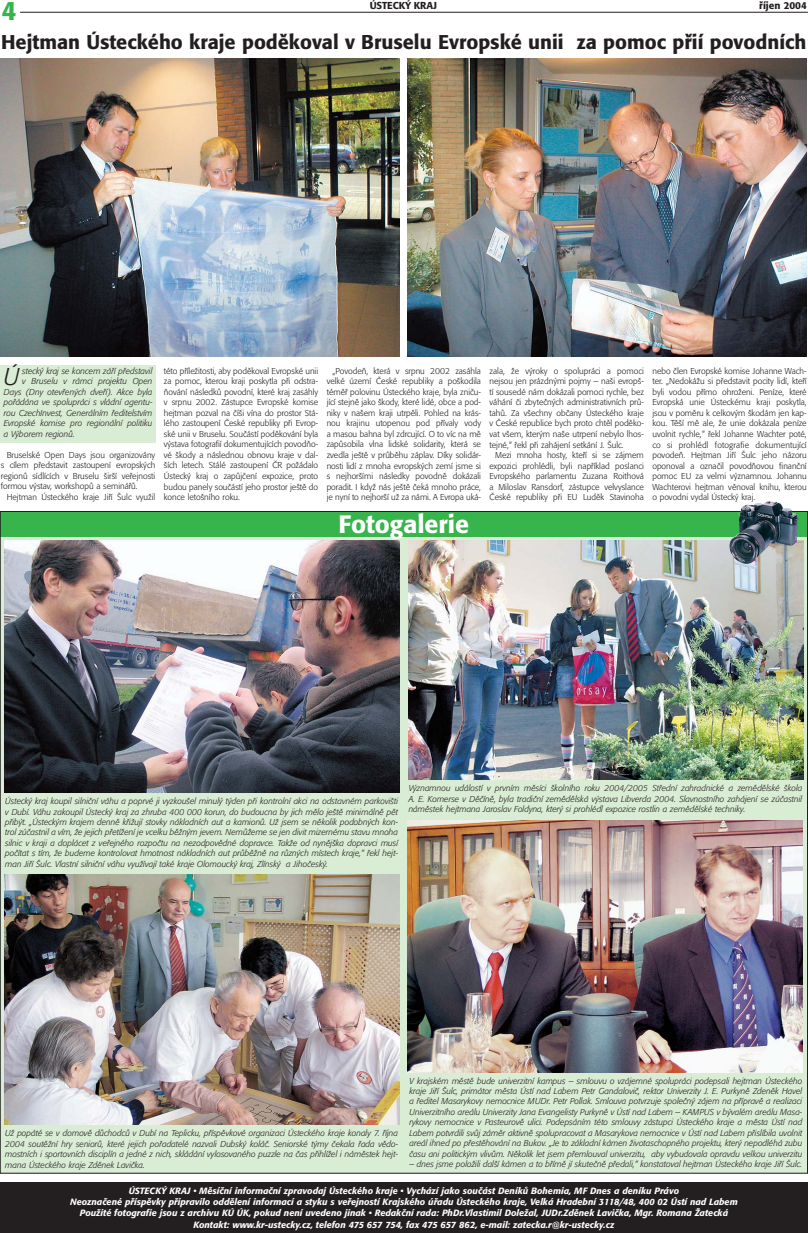
<style>
.page{position:relative;width:808px;height:1233px;background:#fff}
.page>*{position:absolute;margin:0;border:0;box-sizing:border-box;transform-origin:0 0}
.t1{font:500 26.4px "Formata CE";color:#37b44b}
.t2{font:500 24.9px "Formata CE";color:#fff}
.t3{font:italic 300 24px "Formata CE";color:#231f20}
.t4{font:500 19.8px "Formata CE";color:#231f20}
.t5{font:500 10px "Formata CE";color:#231f20}
.t6{font:italic 500 9px/11.3px "Formata CE";color:#fff;text-align:center}
.t7{font:italic 300 8.5px/10.5px "Formata CE";color:#231f20;text-align:justify}
.t8{font:300 8.5px/10.5px "Formata CE";color:#231f20;text-align:justify}
</style>
<div class="page">
<div style="left:0;top:365px;width:156px;height:78px;background:#d9ecd4"></div>
<div style="left:0;top:1182px;width:808px;height:51px;background:#231f20"></div>
<hr style="left:20px;top:12px;width:788px;height:1px;background:#231f20">
<div style="left:0;top:524px;width:808px;height:650px;background:#d9ecd4"></div>
<div style="left:0;top:511px;width:808px;height:26px;background:#37b44b"></div>
<img style="left:408px;top:58px;width:399px;height:298px">
<img style="left:0;top:58px;width:399px;height:299px">
<img style="left:4px;top:541px;width:395px;height:252px">
<img style="left:408px;top:820px;width:395px;height:252px">
<img style="left:4px;top:874px;width:395px;height:250px">
<img style="left:408px;top:541px;width:395px;height:238px">
<img style="left:729px;top:500px;width:70px;height:64px">
<h1 class="t1" style="left:1px;top:-2px;width:17px">4</h1>
<p class="t5" style="left:370px;top:1px;width:69px">ÚSTECKÝ KRAJ</p>
<p class="t5" style="left:759px;top:1px;width:49px">říjen 2004</p>
<h3 class="t4" style="left:1px;top:33px;width:807px">Hejtman Ústeckého kraje poděkoval v Bruselu Evropské unii za pomoc přií povodních</h3>
<h3 class="t3" style="left:4px;top:365px;width:18px">Ú</h3>
<p class="t7" style="left:22px;top:366px;width:132px">stecký kraj se koncem září představil</p>
<p class="t7" style="left:22px;top:377px;width:132px">v Bruselu v rámci projektu Open</p>
<p class="t7" style="left:4px;top:387px;width:150px">Days (Dny otevřených dveří). Akce byla</p>
<p class="t7" style="left:4px;top:398px;width:150px">pořádána ve spolupráci s vládní agentu-</p>
<p class="t7" style="left:4px;top:408px;width:150px">rou CzechInvest, Generálním ředitelstvím</p>
<p class="t7" style="left:4px;top:419px;width:150px">Evropské komise pro regionální politiku</p>
<p class="t7" style="left:4px;top:429px;width:73px">a Výborem regionů.</p>
<p class="t8" style="left:1px;top:450px;width:156px;text-indent:6px">Bruselské Open Days jsou organizovány s cílem představit zastoupení evropských regionů sídlících v Bruselu širší veřejnosti formou výstav, workshopů a seminářů.</p>
<p class="t8" style="left:7px;top:492px;width:150px">Hejtman Ústeckého kraje Jiří Šulc využil</p>
<p class="t8" style="left:164px;top:366px;width:156px">této příležitosti, aby poděkoval Evropské unii za pomoc, kterou kraji poskytla při odstra&shy;ňování následků povodní, které kraj zasáhly v srpnu 2002. Zástupce Evropské komise hejtman pozval na číši vína do prostor Stá&shy;lého zastoupení České republiky při Evrop&shy;ské unii v Bruselu. Součástí poděkování byla výstava fotografií dokumentujících povodňo&shy;vé škody a následnou obnovu kraje v dal&shy;ších letech. Stálé zastoupení ČR požádalo Ústecký kraj o zapůjčení expozice, proto budou panely součástí jeho prostor ještě do konce letošního roku.</p>
<p class="t8" style="left:327px;top:366px;width:156px;text-indent:6px">„Povodeň, která v srpnu 2002 zasáhla velké území České republiky a poškodila téměř polovinu Ústeckého kraje, byla zniču&shy;jící stejně jako škody, které lidé, obce a pod&shy;niky v našem kraji utrpěli. Pohled na krás&shy;nou krajinu utopenou pod přívaly vody a masou bahna byl zdrcující. O to víc na mě zapůsobila vlna lidské solidarity, která se zvedla ještě v průběhu záplav. Díky solidár&shy;nosti lidí z mnoha evropských zemí jsme si s nejhoršími následky povodně dokázali poradit. I když nás ještě čeká mnoho práce, je nyní to nejhorší už za námi. A Evropa uká-</p>
<p class="t8" style="left:490px;top:366px;width:156px">zala, že výroky o spolupráci a pomoci nejsou jen prázdnými pojmy – naši evropš&shy;tí sousedé nám dokázali pomoci rychle, bez váhání či zbytečných administrativních prů&shy;tahů. Za všechny občany Ústeckého kraje v České republice bych proto chtěl poděko&shy;vat všem, kterým naše utrpení nebylo lhos&shy;tejné,“ řekl při zahájení setkání J. Šulc.</p>
<p class="t8" style="left:490px;top:450px;width:156px;text-indent:6px">Mezi mnoha hosty, kteří si se zájmem expozici prohlédli, byli například poslanci Evropského parlamentu Zuzana Roithová a Miloslav Ransdorf, zástupce velvyslance České republiky při EU Luděk Stavinoha</p>
<h2 class="t2" style="left:339px;top:512px;width:132px">Fotogalerie</h2>
<p class="t8" style="left:652px;top:366px;width:156px">nebo člen Evropské komise Johanne Wach&shy;ter. „Nedokážu si představit pocity lidí, kteří byli vodou přímo ohroženi. Peníze, které Evropská unie Ústeckému kraji poskytla, jsou v poměru k celkovým škodám jen kap&shy;kou. Těší mě ale, že unie dokázala peníze uvolnit rychle,“ řekl Johanne Wachter poté, co si prohlédl fotografie dokumentující povodeň. Hejtman Jiří Šulc jeho názoru oponoval a označil povodňovou finanční pomoc EU za velmi významnou. Johannu Wachterovi hejtman věnoval knihu, kterou o povodni vydal Ústecký kraj.</p>
<p class="t7" style="left:5px;top:796px;width:394px">Ústecký kraj koupil silniční váhu a poprvé ji vyzkoušel minulý týden při kontrolní akci na odstavném parkovišti v Dubí. Váhu zakoupil Ústecký kraj za zhruba 400 000 korun, do budoucna by jich mělo ještě minimálně pět přibýt. „Ústeckým krajem denně křižují stovky nákladních aut a kamionů. Už jsem se několik podobných kon&shy;trol zúčastnil a vím, že jejich přetížení je vcelku běžným jevem. Nemůžeme se jen divit mizernému stavu mnoha silnic v kraji a doplácet z veřejného rozpočtu na nezodpovědné dopravce. Takže od nynějška dopravci musí počítat s tím, že budeme kontrolovat hmotnost nákladních aut průběžně na různých místech kraje,“ řekl hejt&shy;man Jiří Šulc. Vlastní silniční váhu využívají také kraje Olomoucký kraj, Zlínský a Jihočeský.</p>
<p class="t7" style="left:409px;top:784px;width:395px">Významnou událostí v prvním měsíci školního roku 2004/2005 Střední zahradnické a zemědělské škola A. E. Komerse v Děčíně, byla tradiční zemědělská výstava Libverda 2004. Slavnostního zahájení se zúčastnil náměstek hejtmana Jaroslav Foldyna, který si prohlédl expozice rostlin a zemědělské techniky.</p>
<p class="t7" style="left:5px;top:1128px;width:394px">Už popáté se v domově důchodců v Dubí na Teplicku, příspěvkové organizaci Ústeckého kraje konaly 7. října 2004 soutěžní hry seniorů, které jejich pořadatelé nazvali Dubský koláč. Seniorské týmy čekala řada vědo&shy;mostních i sportovních disciplín a jedné z nich, skládání vylosovaného puzzle na čas přihlížel i náměstek hejt&shy;mana Ústeckého kraje Zděnek Lavička.</p>
<p class="t7" style="left:409px;top:1076px;width:394px">V krajském městě bude univerzitní kampus – smlouvu o vzájemné spolupráci podepsali hejtman Ústeckého kraje Jiří Šulc, primátor města Ústí nad Labem Petr Gandalovič, rektor Univerzity J. E. Purkyně Zdeněk Havel a ředitel Masarykovy nemocnice MUDr. Petr Pollak. Smlouva potvrzuje společný zájem na přípravě a realizaci Univerzitního areálu Univerzity Jana Evangelisty Purkyně v Ústí nad Labem – KAMPUS v bývalém areálu Masa&shy;rykovy nemocnice v Pasteurově ulici. Podepsáním této smlouvy zástupci Ústeckého kraje a města Ústí nad Labem potvrdili svůj záměr aktivně spolupracovat a Masarykova nemocnice v Ústí nad Labem přislíbila uvolnit areál ihned po přestěhování na Bukov. „Je to základní kámen životaschopného projektu, který nepodléhá zubu času ani politickým vlivům. Několik let jsem přemlouval univerzitu, aby vybudovala opravdu velkou univerzitu</p>
<p class="t7" style="left:409px;top:1160px;width:394px">– dnes jsme položili další kámen a to břímě jí skutečně předali,“ konstatoval hejtman Ústeckého kraje Jiří Šulc.</p>
<p class="t6" style="left:70px;top:1185px;width:669px">ÚSTECKÝ KRAJ • Měsíční informační zpravodaj Ústeckého kraje • Vychází jako součást Deníků Bohemia, MF Dnes a deníku Právo<br>Neoznačené příspěvky připravilo oddělení informací a styku s veřejností Krajského úřadu Ústeckého kraje, Velká Hradební 3118/48, 400 02 Ústí nad Labem Použité fotografie jsou z archivu KÚ ÚK, pokud není uvedeno jinak • Redakční rada: PhDr.Vlastimil Doležal, JUDr.Zděnek Lavička, Mgr. Romana Žatecká Kontakt: www.kr-ustecky.cz, telefon 475 657 754, fax 475 657 862, e-mail: zatecka.r@kr-ustecky.cz</p>
</div>
